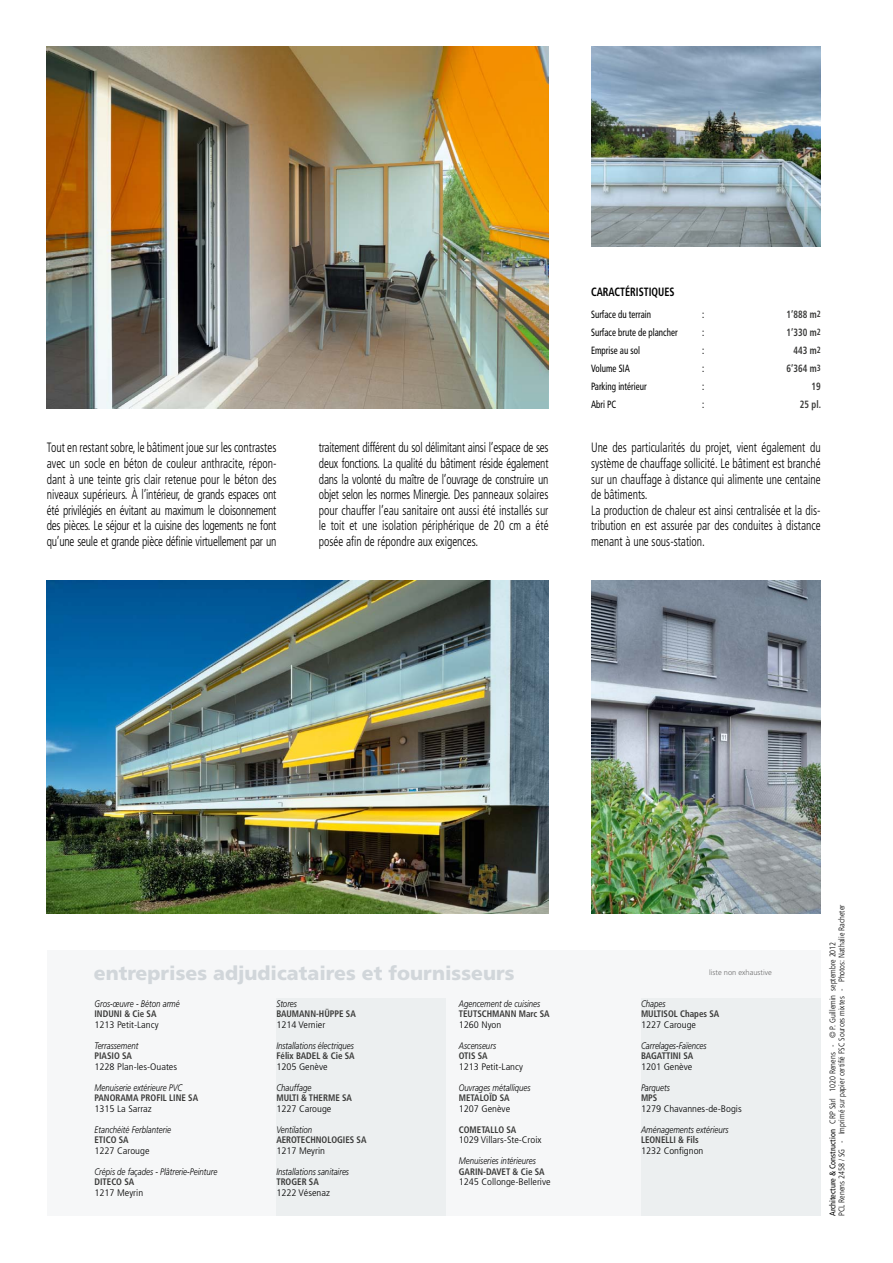
<style>
.page{position:relative;width:893px;height:1263px;background:#fff}
.page>*{position:absolute;margin:0;border:0;box-sizing:border-box;transform-origin:0 0}
.t1{font:900 19.5px "Frutiger";color:#d1d6da}
.t2{font:300 condensed 13.5px/15.6px "Frutiger";color:#000;text-align:justify;scale:.85 1}
.t3{font:700 condensed 12px "Frutiger";color:#000;scale:.85 1}
.t4{font:condensed 10.5px "Frutiger";color:#000;scale:.85 1}
.t5{font:700 condensed 10.5px "Frutiger";color:#3a3a39;scale:.85 1}
.t6{font:italic 300 9.45px "Frutiger";color:#000;scale:.83 1}
.t7{font:300 condensed 9.45px "Frutiger";color:#000;scale:1.11 1}
.t8{font:700 condensed 9.45px "Frutiger";color:#3a3a39;scale:.94 1}
.t9{font:300 condensed 8.25px/9px "Frutiger";color:#000}
.t10{font:300 7.5px "Frutiger";color:#6e6e6e}
.s1{font-size:9px}
.s2{font-weight:400}
</style>
<div class="page">
<img style="left:591px;top:47px;width:230px;height:200px">
<img style="left:591px;top:581px;width:230px;height:333px">
<img style="left:47px;top:47px;width:502px;height:361px">
<div style="left:47px;top:951px;width:774px;height:265px;background:#f6f7f8"></div>
<div style="left:276px;top:998px;width:170px;height:218px;background:#eceff0"></div>
<div style="left:641px;top:998px;width:180px;height:218px;background:#eceff0"></div>
<img style="left:47px;top:581px;width:502px;height:333px">
<p class="t2" style="left:47px;top:440px;width:272px">Tout en restant sobre, le bâtiment joue sur les contrastes avec un socle en béton de couleur anthracite, répon&shy;dant à une teinte gris clair retenue pour le béton des niveaux supérieurs. À l’intérieur, de grands espaces ont été privilégiés en évitant au maximum le cloisonnement des pièces. Le séjour et la cuisine des logements ne font qu’une seule et grande pièce définie virtuellement par un</p>
<p class="t2" style="left:319px;top:440px;width:272px">traitement différent du sol délimitant ainsi l’espace de ses deux fonctions. La qualité du bâtiment réside également dans la volonté du maître de l’ouvrage de construire un objet selon les normes Minergie. Des panneaux solaires pour chauffer l’eau sanitaire ont aussi été installés sur le toit et une isolation périphérique de 20 cm a été posée afin de répondre aux exigences.</p>
<p class="t3" style="left:591px;top:285px;width:100px">CARACTÉRISTIQUES</p>
<p class="t4" style="left:591px;top:309px;width:72px">Surface du terrain</p>
<p class="t4" style="left:702px;top:309px;width:4px">:</p>
<p class="t5" style="left:786px;top:308px;width:42px">1’888 m<span class="s1">2</span></p>
<p class="t4" style="left:591px;top:327px;width:103px">Surface brute de plancher</p>
<p class="t4" style="left:702px;top:327px;width:4px">:</p>
<p class="t5" style="left:787px;top:326px;width:42px">1’330 m<span class="s1">2</span></p>
<p class="t4" style="left:591px;top:345px;width:59px">Emprise au sol</p>
<p class="t4" style="left:702px;top:345px;width:4px">:</p>
<p class="t5" style="left:793px;top:344px;width:33px">443 m<span class="s1">2</span></p>
<p class="t4" style="left:591px;top:363px;width:47px">Volume SIA</p>
<p class="t4" style="left:702px;top:363px;width:4px">:</p>
<p class="t5" style="left:787px;top:362px;width:42px">6’364 m<span class="s1">3</span></p>
<p class="t4" style="left:591px;top:381px;width:67px">Parking intérieur</p>
<p class="t4" style="left:702px;top:381px;width:4px">:</p>
<p class="t5" style="left:811px;top:380px;width:12px">19</p>
<p class="t4" style="left:591px;top:399px;width:31px">Abri PC</p>
<p class="t4" style="left:702px;top:399px;width:4px">:</p>
<p class="t5" style="left:800px;top:398px;width:26px">25 pl.</p>
<p class="t2" style="left:591px;top:440px;width:272px;text-align:left">Une des particularités du projet, vient également du système de chauffage sollicité. Le bâtiment est branché sur un chauffage à distance qui alimente une centaine de bâtiments.<br>La production de chaleur est ainsi centralisée et la dis&shy;tribution en est assurée par des conduites à distance menant à une sous-station.</p>
<h1 class="t1" style="left:94px;top:962px;width:422px">entreprises adjudicataires et fournisseurs</h1>
<p class="t6" style="left:94px;top:998px;width:104px">Gros-œuvre - Béton armé</p>
<p class="t8" style="left:94px;top:1008px;width:67px">INDUNI &amp; Cie SA</p>
<p class="t7" style="left:94px;top:1019px;width:59px">1213 Petit-Lancy</p>
<p class="t6" style="left:94px;top:1040px;width:54px">Terrassement</p>
<p class="t8" style="left:94px;top:1050px;width:41px">PIASIO SA</p>
<p class="t7" style="left:94px;top:1061px;width:76px">1228 Plan-les-Ouates</p>
<p class="t6" style="left:94px;top:1082px;width:107px">Menuiserie extérieure PVC</p>
<p class="t8" style="left:94px;top:1092px;width:112px">PANORAMA PROFIL LINE SA</p>
<p class="t7" style="left:94px;top:1103px;width:53px">1315 La Sarraz</p>
<p class="t6" style="left:94px;top:1124px;width:94px">Etanchéité Ferblanterie</p>
<p class="t8" style="left:94px;top:1134px;width:38px">ETICO SA</p>
<p class="t7" style="left:94px;top:1145px;width:51px">1227 Carouge</p>
<p class="t6" style="left:94px;top:1166px;width:150px">Crépis de façades - Plâtrerie-Peinture</p>
<p class="t8" style="left:94px;top:1176px;width:44px">DITECO SA</p>
<p class="t7" style="left:94px;top:1187px;width:45px">1217 Meyrin</p>
<p class="t6" style="left:276px;top:998px;width:26px">Stores</p>
<p class="t8" style="left:276px;top:1008px;width:86px">BAUMANN-HÜPPE SA</p>
<p class="t7" style="left:276px;top:1019px;width:46px">1214 Vernier</p>
<p class="t6" style="left:276px;top:1040px;width:95px">Installations électriques</p>
<p class="t8" style="left:276px;top:1050px;width:85px">Félix BADEL &amp; Cie SA</p>
<p class="t7" style="left:276px;top:1061px;width:48px">1205 Genève</p>
<p class="t6" style="left:276px;top:1082px;width:44px">Chauffage</p>
<p class="t8" style="left:276px;top:1092px;width:82px">MULTI &amp; THERME SA</p>
<p class="t7" style="left:276px;top:1103px;width:51px">1227 Carouge</p>
<p class="t6" style="left:276px;top:1124px;width:45px">Ventilation</p>
<p class="t8" style="left:276px;top:1134px;width:97px">AEROTECHNOLOGIES SA</p>
<p class="t7" style="left:276px;top:1145px;width:45px">1217 Meyrin</p>
<p class="t6" style="left:276px;top:1166px;width:89px">Installations sanitaires</p>
<p class="t8" style="left:276px;top:1176px;width:47px">TROGER SA</p>
<p class="t7" style="left:276px;top:1187px;width:50px">1222 Vésenaz</p>
<p class="t6" style="left:459px;top:998px;width:100px">Agencement de cuisines</p>
<p class="t8" style="left:459px;top:1008px;width:98px">TEUTSCHMANN Marc SA</p>
<p class="t7" style="left:459px;top:1019px;width:40px">1260 Nyon</p>
<p class="t6" style="left:459px;top:1040px;width:46px">Ascenseurs</p>
<p class="t8" style="left:459px;top:1050px;width:32px">OTIS SA</p>
<p class="t7" style="left:459px;top:1061px;width:59px">1213 Petit-Lancy</p>
<p class="t6" style="left:459px;top:1082px;width:88px">Ouvrages métalliques</p>
<p class="t8" style="left:459px;top:1092px;width:56px">METALOÏD SA</p>
<p class="t7" style="left:459px;top:1103px;width:48px">1207 Genève</p>
<p class="t8" style="left:459px;top:1124px;width:63px">COMETALLO SA</p>
<p class="t7" style="left:459px;top:1134px;width:76px">1029 Villars-Ste-Croix</p>
<p class="t6" style="left:459px;top:1155px;width:94px">Menuiseries intérieures</p>
<p class="t8" style="left:459px;top:1166px;width:93px">GARIN-DAVET &amp; Cie SA</p>
<p class="t7" style="left:459px;top:1176px;width:84px">1245 Collonge-Bellerive</p>
<p class="t10" style="left:709px;top:968px;width:64px">liste non exhaustive</p>
<p class="t6" style="left:641px;top:998px;width:31px">Chapes</p>
<p class="t8" style="left:641px;top:1008px;width:85px">MULTISOL Chapes SA</p>
<p class="t7" style="left:641px;top:1019px;width:51px">1227 Carouge</p>
<p class="t6" style="left:641px;top:1040px;width:81px">Carrelages-Faïences</p>
<p class="t8" style="left:641px;top:1050px;width:57px">BAGATTINI SA</p>
<p class="t7" style="left:641px;top:1061px;width:48px">1201 Genève</p>
<p class="t6" style="left:641px;top:1082px;width:36px">Parquets</p>
<p class="t8" style="left:641px;top:1092px;width:19px">MPS</p>
<p class="t7" style="left:641px;top:1103px;width:92px">1279 Chavannes-de-Bogis</p>
<p class="t6" style="left:641px;top:1124px;width:107px">Aménagements extérieurs</p>
<p class="t8" style="left:641px;top:1134px;width:63px">LEONELLI &amp; Fils</p>
<p class="t7" style="left:641px;top:1145px;width:58px">1232 Confignon</p>
<p class="t9" style="left:828px;top:1216px;width:313px;rotate:-90deg"><span class="s2">Architecture &amp; Construction</span> CRP Sàrl 1020 Renens - © P. Guillemin septembre 2012<br>PCL Renens 2458 / SG - Imprimé sur papier certifié FSC Sources mixtes - Photos: Nathalie Racheter</p>
</div>
